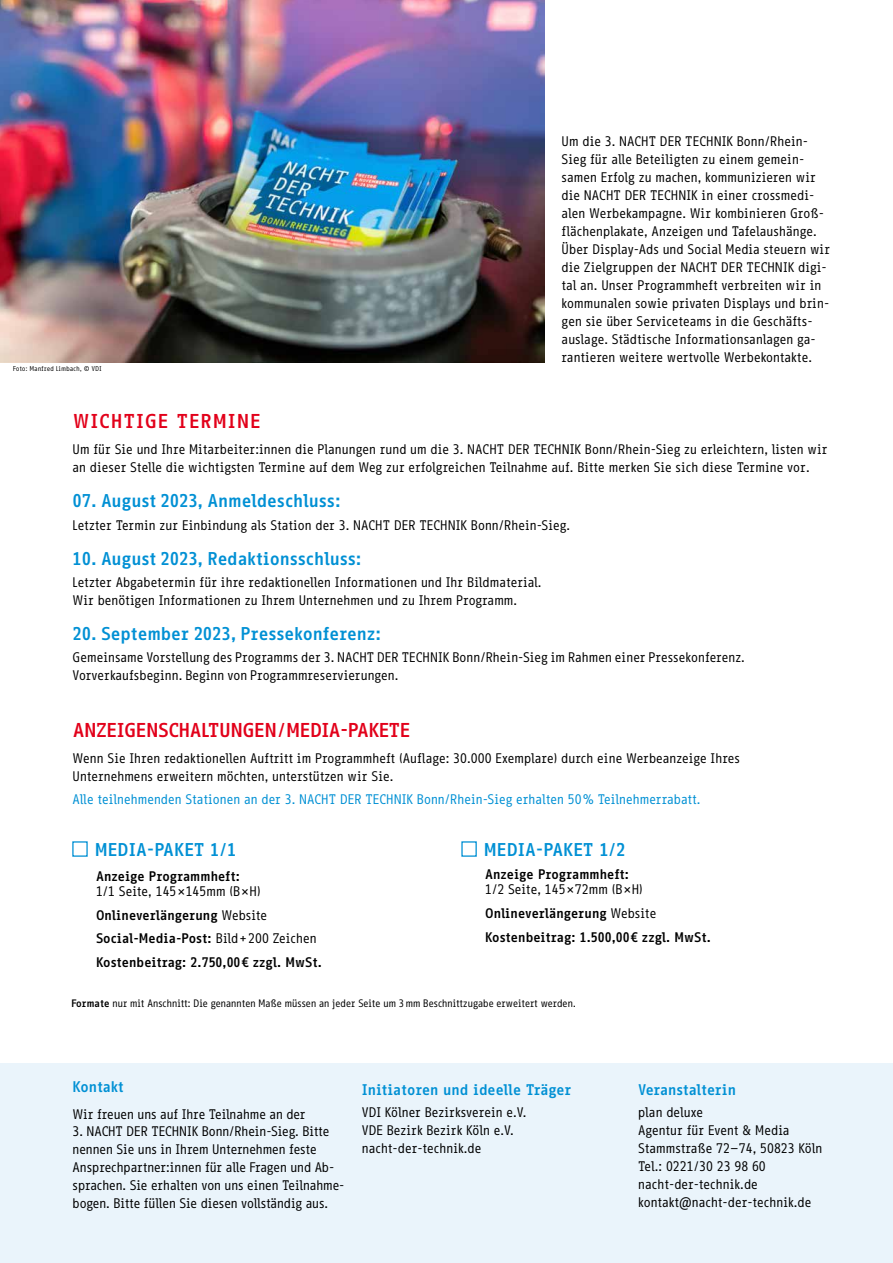
<style>
.page{position:relative;width:893px;height:1263px;background:#fff}
.page>*{position:absolute;margin:0;border:0;box-sizing:border-box;transform-origin:0 0}
.t1{font:700 19.5px "Info OT Office";letter-spacing:-.06em;color:#e2001a}
.t2{font:700 19.5px "Info OT Office";letter-spacing:.01em;color:#e2001a}
.t3{font:700 18px "Info OT Office";letter-spacing:-.045em;color:#0090d4}
.t4{font:700 15px "Info OT Office";letter-spacing:-.055em;color:#0090d4}
.t5{font:13.5px/18px "Info OT Office";letter-spacing:-.045em;color:#000}
.t6{font:700 13.5px/23.5px "Info OT Office";letter-spacing:-.045em;color:#000}
.t7{font:13.5px "Info OT Office";letter-spacing:-.045em;color:#0090d4}
.t8{font:10.5px "Info OT Office";letter-spacing:-.055em;color:#000}
.t9{font:6.75px "Info OT Office";letter-spacing:-.025em;color:#000}
.s1{font-weight:700}
.s2{font-family:"Guardian Text Sans"}
.s3{font-weight:400}
.s4{font-family:"Guardian Text Sans";font-weight:400}
</style>
<div class="page">
<img style="left:0;top:0;width:544px;height:363px">
<div style="left:0;top:1063px;width:893px;height:200px;background:#eaf4fb"></div>
<div style="left:461px;top:841px;width:16px;height:16px;border:1px solid #0090d4"></div>
<p class="t9" style="left:13px;top:365px;width:90px">Foto: Manfred Limbach, © VDI</p>
<p class="t5" style="left:561px;top:132px;width:271px">Um die 3. NACHT DER TECHNIK Bonn/Rhein-Sieg für alle Beteiligten zu einem gemein&shy;samen Erfolg zu machen, kommunizieren wir die NACHT DER TECHNIK in einer crossmedi&shy;alen Werbekampagne. Wir kombinieren Groß&shy;flächenplakate, Anzeigen und Tafelaushänge.<br>Über Display-Ads und Social Media steuern wir die Zielgruppen der NACHT DER TECHNIK digi&shy;tal an. Unser Programmheft verbreiten wir in kommunalen sowie privaten Displays und brin&shy;gen sie über Serviceteams in die Geschäfts&shy;auslage. Städtische Informationsanlagen ga&shy;rantieren weitere wertvolle Werbekontakte.</p>
<h1 class="t2" style="left:72px;top:409px;width:190px">WICHTIGE TERMINE</h1>
<p class="t5" style="left:72px;top:441px;width:757px">Um für Sie und Ihre Mitarbeiter:innen die Planungen rund um die 3. NACHT DER TECHNIK Bonn/Rhein-Sieg zu erleichtern, listen wir an dieser Stelle die wichtigsten Termine auf dem Weg zur erfolgreichen Teilnahme auf. Bitte merken Sie sich diese Termine vor.</p>
<h2 class="t3" style="left:72px;top:490px;width:270px">07. August 2023, Anmeldeschluss:</h2>
<p class="t5" style="left:72px;top:516px;width:500px">Letzter Termin zur Einbindung als Station der 3. NACHT DER TECHNIK Bonn/Rhein-Sieg.</p>
<h2 class="t3" style="left:72px;top:548px;width:291px">10. August 2023, Redaktionsschluss:</h2>
<p class="t5" style="left:72px;top:573px;width:471px">Letzter Abgabetermin für ihre redaktionellen Informationen und Ihr Bildmaterial.<br>Wir benötigen Informationen zu Ihrem Unternehmen und zu Ihrem Programm.</p>
<h2 class="t3" style="left:72px;top:623px;width:311px">20. September 2023, Pressekonferenz:</h2>
<p class="t5" style="left:72px;top:648px;width:674px">Gemeinsame Vorstellung des Programms der 3. NACHT DER TECHNIK Bonn/Rhein-Sieg im Rahmen einer Pressekonferenz.<br>Vorverkaufsbeginn. Beginn von Programmreservierungen.</p>
<h1 class="t1" style="left:72px;top:718px;width:340px">ANZEIGENSCHALTUNGEN/MEDIA-PAKETE</h1>
<p class="t5" style="left:72px;top:750px;width:670px">Wenn Sie Ihren redaktionellen Auftritt im Programmheft (Auflage: 30.000 Exemplare) durch eine Werbeanzeige Ihres<br>Unternehmens erweitern möchten, unterstützen wir Sie.</p>
<p class="t7" style="left:72px;top:791px;width:630px">Alle teilnehmenden Stationen an der 3. NACHT DER TECHNIK Bonn/Rhein-Sieg erhalten 50% Teilnehmerrabatt.</p>
<h2 class="t3" style="left:94px;top:839px;width:144px">MEDIA-PAKET 1/1</h2>
<p class="t5" style="left:96px;top:869px;width:167px;line-height:15px"><span class="s1">Anzeige Programmheft:<br></span>1/1 Seite, 145<span class="s2">×</span> 145mm (B<span class="s2">×</span> H)</p>
<p class="t6" style="left:96px;top:903px;width:228px">Onlineverlängerung <span class="s3">Website<br></span>Social-Media-Post: <span class="s3">Bild+200 Zeichen<br></span>Kostenbeitrag: 2.750,00€ zzgl. MwSt.</p>
<h2 class="t3" style="left:483px;top:839px;width:144px">MEDIA-PAKET 1/2</h2>
<p class="t6" style="left:485px;top:867px;width:160px;line-height:15px">Anzeige Programmheft:<br><span class="s3">1/2 Seite, 145</span><span class="s4">×</span> <span class="s3">72mm (B</span><span class="s4">×</span> <span class="s3">H)</span></p>
<p class="t6" style="left:485px;top:901px;width:228px">Onlineverlängerung <span class="s3">Website<br></span>Kostenbeitrag: 1.500,00€ zzgl. MwSt.</p>
<p class="t8" style="left:71px;top:996px;width:506px"><span class="s1">Formate</span> nur mit Anschnitt: Die genannten Maße müssen an jeder Seite um 3 mm Beschnittzugabe erweitert werden.</p>
<p class="t4" style="left:72px;top:1078px;width:53px">Kontakt</p>
<p class="t5" style="left:72px;top:1105px;width:235px">Wir freuen uns auf Ihre Teilnahme an der</p>
<p class="t5" style="left:72px;top:1123px;width:274px">3. NACHT DER TECHNIK Bonn/Rhein-Sieg. Bitte nennen Sie uns in Ihrem Unternehmen feste Ansprechpartner:innen für alle Fragen und Ab&shy;sprachen. Sie erhalten von uns einen Teilnahme&shy;bogen. Bitte füllen Sie diesen vollständig aus.</p>
<p class="t4" style="left:361px;top:1081px;width:212px">Initiatoren und ideelle Träger</p>
<p class="t5" style="left:361px;top:1103px;width:167px">VDI Kölner Bezirksverein e.V.<br>VDE Bezirk Bezirk Köln e.V. nacht-der-technik.de</p>
<p class="t4" style="left:638px;top:1081px;width:100px">Veranstalterin</p>
<p class="t5" style="left:638px;top:1103px;width:186px">plan deluxe<br>Agentur für Event &amp; Media<br>Stammstraße 72–74, 50823 Köln<br>Tel.: 0221/30 23 98 60 nacht-der-technik.de kontakt@nacht-der-technik.de</p>
</div>
